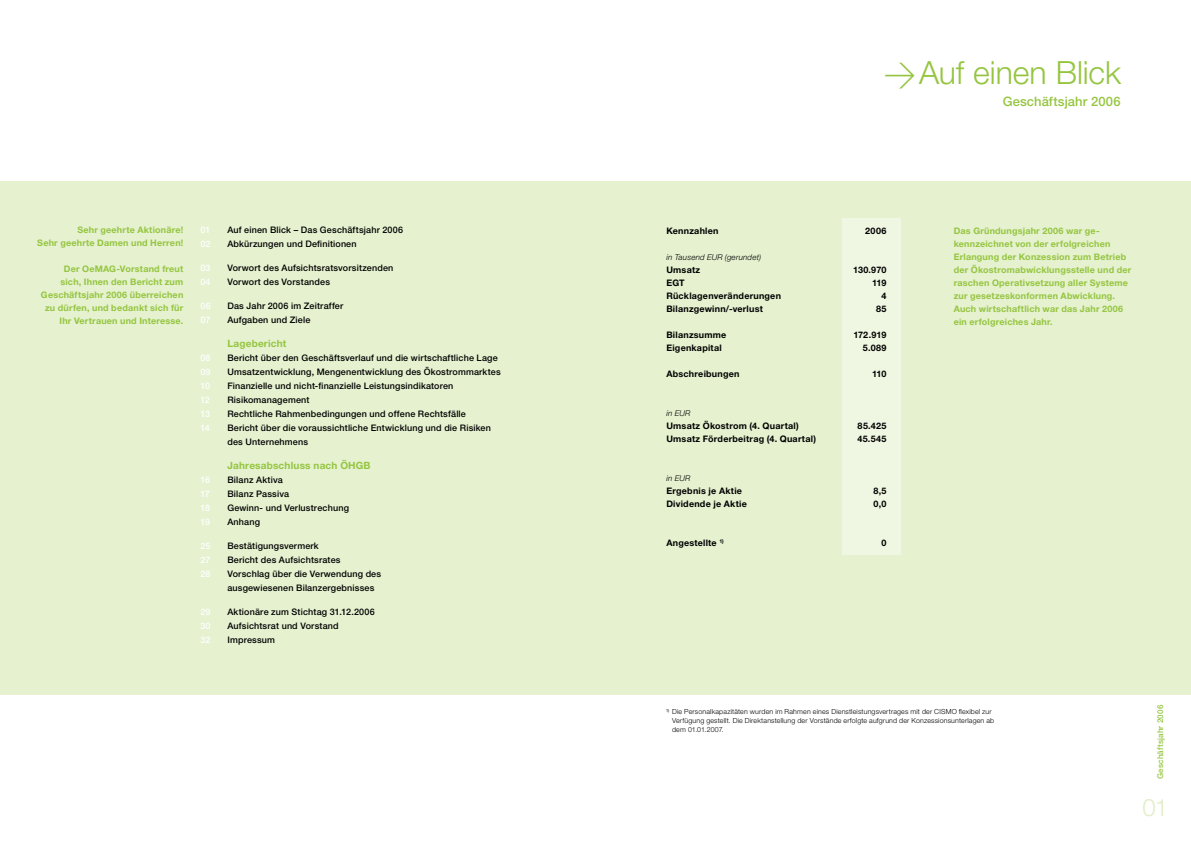
<style>
.page{position:relative;width:1191px;height:842px;background:#fff}
.page>*{position:absolute;margin:0;border:0;box-sizing:border-box;transform-origin:0 0}
.t1{font:300 32px "Helvetica Neue";letter-spacing:-.005em;color:#95c540}
.t2{font:300 24px "Helvetica Neue";color:#dfeec6}
.t3{font:500 13px "Helvetica Neue";letter-spacing:.005em;color:#95c540}
.t4{font:700 10px "Helvetica Neue";letter-spacing:.02em;color:#95c540}
.t5{font:500 9px/14px "Helvetica Neue";letter-spacing:.015em;color:#000}
.t6{font:700 9px/13px "Helvetica Neue";letter-spacing:.02em;color:#95c540;text-align:right}
.t7{font:700 9px "Helvetica Neue";letter-spacing:.025em;color:#000}
.t8{font:500 9px "Helvetica Neue";letter-spacing:.01em;color:#fff}
.t9{font:italic 300 8px "Helvetica Neue";letter-spacing:.015em;color:#000}
.t10{font:500 8px "Helvetica Neue";letter-spacing:.02em;color:#95c540}
.t11{font:300 7px/9px "Helvetica Neue";letter-spacing:.025em;color:#000}
.s1{font-family:"DIN"}
</style>
<div class="page">
<div style="left:0;top:181px;width:1191px;height:513px;background:#e5f1cf"></div>
<div style="left:841px;top:218px;width:59px;height:337px;background:#eff6e2"></div>
<p class="t6" style="left:37px;top:224px;width:148px">Sehr geehrte Aktionäre!<br>Sehr geehrte Damen und Herren!</p>
<p class="t6" style="left:41px;top:263px;width:144px">Der OeMAG-Vorstand freut sich, Ihnen den Bericht zum<br>Geschäftsjahr 2006 überreichen zu dürfen, und bedankt sich für<br>Ihr Vertrauen und Interesse.</p>
<p class="t8" style="left:200px;top:225px;width:12px">01</p>
<p class="t5" style="left:227px;top:223px;width:177px">Auf einen Blick – Das Geschäftsjahr 2006</p>
<p class="t8" style="left:200px;top:239px;width:12px">02</p>
<p class="t5" style="left:227px;top:237px;width:131px">Abkürzungen und Definitionen</p>
<p class="t8" style="left:200px;top:263px;width:12px">03</p>
<p class="t5" style="left:227px;top:261px;width:167px">Vorwort des Aufsichtsratsvorsitzenden</p>
<p class="t8" style="left:200px;top:277px;width:12px">04</p>
<p class="t5" style="left:227px;top:275px;width:104px">Vorwort des Vorstandes</p>
<p class="t8" style="left:200px;top:301px;width:12px">06</p>
<p class="t5" style="left:227px;top:299px;width:117px">Das Jahr 2006 im Zeitraffer</p>
<p class="t8" style="left:200px;top:315px;width:12px">07</p>
<p class="t5" style="left:227px;top:313px;width:84px">Aufgaben und Ziele</p>
<p class="t4" style="left:227px;top:338px;width:60px">Lagebericht</p>
<p class="t8" style="left:200px;top:353px;width:12px">08</p>
<p class="t5" style="left:227px;top:351px;width:272px">Bericht über den Geschäftsverlauf und die wirtschaftliche Lage</p>
<p class="t8" style="left:200px;top:367px;width:12px">09</p>
<p class="t5" style="left:227px;top:365px;width:275px">Umsatzentwicklung, Mengenentwicklung des Ökostrommarktes</p>
<p class="t8" style="left:200px;top:381px;width:11px">10</p>
<p class="t5" style="left:227px;top:379px;width:227px">Finanzielle und nicht-finanzielle Leistungsindikatoren</p>
<p class="t8" style="left:200px;top:395px;width:11px">12</p>
<p class="t5" style="left:227px;top:393px;width:84px">Risikomanagement</p>
<p class="t8" style="left:200px;top:409px;width:11px">13</p>
<p class="t5" style="left:227px;top:407px;width:240px">Rechtliche Rahmenbedingungen und offene Rechtsfälle</p>
<p class="t8" style="left:200px;top:423px;width:11px">14</p>
<p class="t5" style="left:227px;top:421px;width:265px">Bericht über die voraussichtliche Entwicklung und die Risiken des Unternehmens</p>
<p class="t4" style="left:227px;top:460px;width:145px">Jahresabschluss nach ÖHGB</p>
<p class="t8" style="left:200px;top:475px;width:11px">16</p>
<p class="t5" style="left:227px;top:473px;width:57px">Bilanz Aktiva</p>
<p class="t8" style="left:200px;top:489px;width:11px">17</p>
<p class="t5" style="left:227px;top:487px;width:63px">Bilanz Passiva</p>
<p class="t8" style="left:200px;top:503px;width:11px">18</p>
<p class="t5" style="left:227px;top:501px;width:123px">Gewinn- und Verlustrechung</p>
<p class="t8" style="left:200px;top:517px;width:11px">19</p>
<p class="t5" style="left:227px;top:515px;width:34px">Anhang</p>
<p class="t8" style="left:200px;top:541px;width:12px">25</p>
<p class="t5" style="left:227px;top:539px;width:93px">Bestätigungsvermerk</p>
<p class="t8" style="left:200px;top:555px;width:12px">27</p>
<p class="t5" style="left:227px;top:553px;width:115px">Bericht des Aufsichtsrates</p>
<p class="t8" style="left:200px;top:569px;width:12px">28</p>
<p class="t5" style="left:227px;top:567px;width:155px">Vorschlag über die Verwendung des ausgewiesenen Bilanzergebnisses</p>
<p class="t8" style="left:200px;top:607px;width:12px">29</p>
<p class="t5" style="left:227px;top:605px;width:149px">Aktionäre zum Stichtag 31.12.2006</p>
<p class="t8" style="left:200px;top:621px;width:12px">30</p>
<p class="t5" style="left:227px;top:619px;width:113px">Aufsichtsrat und Vorstand</p>
<p class="t8" style="left:200px;top:635px;width:12px">32</p>
<p class="t5" style="left:227px;top:633px;width:49px">Impressum</p>
<h1 class="t1" style="left:883px;top:53px;width:239px"><span class="s1">&gt;</span> Auf einen Blick</h1>
<h3 class="t3" style="left:1002px;top:93px;width:119px">Geschäftsjahr 2006</h3>
<p class="t7" style="left:666px;top:225px;width:54px">Kennzahlen</p>
<p class="t7" style="left:865px;top:225px;width:23px">2006</p>
<p class="t9" style="left:666px;top:252px;width:96px">in Tausend EUR (gerundet)</p>
<p class="t7" style="left:666px;top:264px;width:35px">Umsatz</p>
<p class="t7" style="left:853px;top:264px;width:35px">130.970</p>
<p class="t7" style="left:666px;top:277px;width:20px">EGT</p>
<p class="t7" style="left:872px;top:277px;width:16px">119</p>
<p class="t7" style="left:666px;top:290px;width:116px">Rücklagenveränderungen</p>
<p class="t7" style="left:881px;top:290px;width:7px">4</p>
<p class="t7" style="left:666px;top:303px;width:98px">Bilanzgewinn/-verlust</p>
<p class="t7" style="left:876px;top:303px;width:12px">85</p>
<p class="t7" style="left:666px;top:329px;width:61px">Bilanzsumme</p>
<p class="t7" style="left:853px;top:329px;width:34px">172.919</p>
<p class="t7" style="left:666px;top:342px;width:57px">Eigenkapital</p>
<p class="t7" style="left:862px;top:342px;width:25px">5.089</p>
<p class="t7" style="left:666px;top:368px;width:75px">Abschreibungen</p>
<p class="t7" style="left:872px;top:368px;width:16px">110</p>
<p class="t9" style="left:666px;top:408px;width:25px">in EUR</p>
<p class="t7" style="left:666px;top:420px;width:134px">Umsatz Ökostrom (4. Quartal)</p>
<p class="t7" style="left:857px;top:420px;width:30px">85.425</p>
<p class="t7" style="left:666px;top:433px;width:151px">Umsatz Förderbeitrag (4. Quartal)</p>
<p class="t7" style="left:857px;top:433px;width:31px">45.545</p>
<p class="t9" style="left:666px;top:473px;width:25px">in EUR</p>
<p class="t7" style="left:666px;top:485px;width:77px">Ergebnis je Aktie</p>
<p class="t7" style="left:873px;top:485px;width:15px">8,5</p>
<p class="t7" style="left:666px;top:498px;width:82px">Dividende je Aktie</p>
<p class="t7" style="left:873px;top:498px;width:14px">0,0</p>
<p class="t7" style="left:666px;top:537px;width:59px">Angestellte <sup>1)</sup></p>
<p class="t7" style="left:881px;top:537px;width:7px">0</p>
<p class="t6" style="left:953px;top:224px;width:179px;text-align:left">Das Gründungsjahr 2006 war ge&shy;kennzeichnet von der erfolgreichen Erlangung der Konzession zum Betrieb der Ökostromabwicklungsstelle und der raschen Operativsetzung aller Systeme zur gesetzeskonformen Abwicklung.<br>Auch wirtschaftlich war das Jahr 2006 ein erfolgreiches Jahr.</p>
<p class="t11" style="left:672px;top:707px;width:323px;text-indent:-6px"><sup>1)</sup> Die Personalkapazitäten wurden im Rahmen eines Dienstleistungsvertrages mit der CISMO flexibel zur<br>Verfügung gestellt. Die Direktanstellung der Vorstände erfolgte aufgrund der Konzessionsunterlagen ab dem 01.01.2007.</p>
<p class="t10" style="left:1155px;top:779px;width:76px;rotate:-90deg">Geschäftsjahr 2006</p>
<h2 class="t2" style="left:1142px;top:793px;width:27px">01</h2>
</div>
